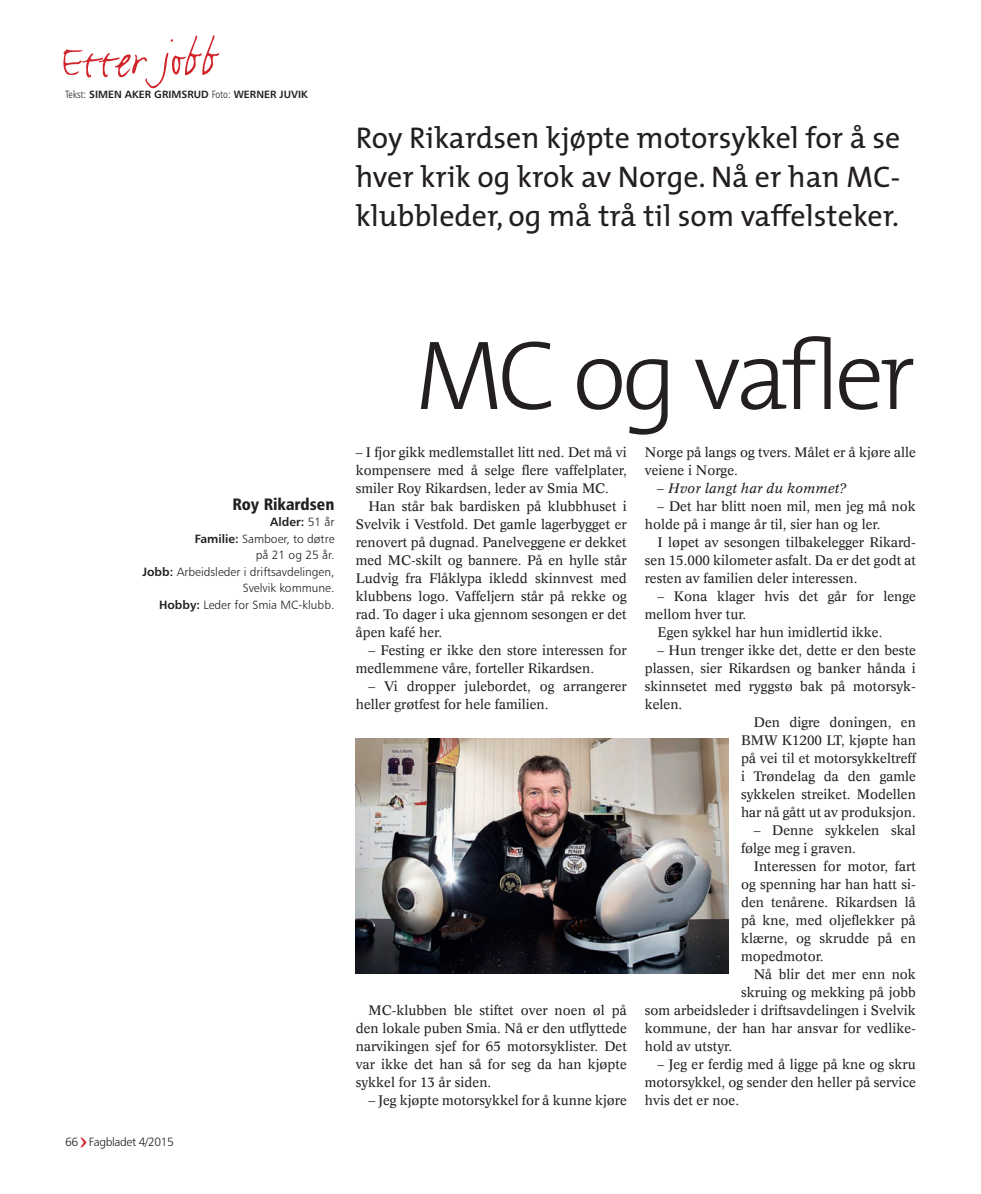
<style>
.page{position:relative;width:981px;height:1194px;background:#fff}
.page>*{position:absolute;margin:0;border:0;box-sizing:border-box;transform-origin:0 0}
.t1{font:300 99px "The Mix";letter-spacing:-.06em;color:#231f20}
.t2{font:51.15px "FF Justlefthand";color:#d1232a}
.t3{font:30px/39px "The Mix";color:#231f20;text-align:justify}
.t4{font:16.5px "Humanist 777 BT Black Condensed B";color:#231f20}
.t5{font:13.5px/18px "Concorde";color:#231f20;text-align:justify}
.t6{font:italic 13.5px "Concorde";color:#231f20}
.t7{font:12px/16.5px "Humanist 777 BT Light B";color:#231f20;text-align:right}
.t8{font:12px "Humanist 777 BT Light B";letter-spacing:-.03em;color:#231f20}
.t9{font:12px "Humanist 777 BT Bold B";color:#231f20}
.t10{font:10.5px "Humanist 777 BT Bold B";color:#231f20}
.s1{font-family:"Humanist 777 BT Light Condensed B"}
.s2{font-family:"Humanist 777 BT Light B"}
.s3{font-family:"Humanist 777 BT Bold B"}
.s4{font-family:"Fagbladet Pil";color:#d1232a}
</style>
<div class="page">
<img style="left:356px;top:738px;width:372px;height:235px">
<h2 class="t2" style="left:61px;top:30px;width:158px;rotate:-1deg">Etter jobb</h2>
<p class="t10" style="left:65px;top:88px;width:244px"><span class="s1">Tekst:</span> SIMEN AKER GRIMSRUD <span class="s1">Foto:</span> WERNER JUVIK</p>
<h3 class="t3" style="left:356px;top:119px;width:546px">Roy Rikardsen kjøpte motorsykkel for å se hver krik og krok av Norge. Nå er han MC&shy;klubbleder, og må trå til som vaffelsteker.</h3>
<p class="t4" style="left:232px;top:493px;width:103px">Roy Rikardsen</p>
<p class="t9" style="left:270px;top:514px;width:66px">Alder: <span class="s2">51 år</span></p>
<p class="t7" style="left:142px;top:530px;width:194px"><span class="s3">Familie:</span> Samboer, to døtre<br>på 21 og 25 år.<br><span class="s3">Jobb:</span> Arbeidsleder i driftsavdelingen,<br>Svelvik kommune.<br><span class="s3">Hobby:</span> Leder for Smia MC-klubb.</p>
<p class="t8" style="left:65px;top:1134px;width:110px">66 <span class="s4">&lt;</span> Fagbladet 4/2015</p>
<h1 class="t1" style="left:415px;top:312px;width:502px">MC og vafler</h1>
<p class="t5" style="left:356px;top:443px;width:272px">– I fjor gikk medlemstallet litt ned. Det må vi kompensere med å selge flere vaffelplater, smiler Roy Rikardsen, leder av Smia MC.</p>
<p class="t5" style="left:356px;top:497px;width:272px;text-indent:13px">Han står bak bardisken på klubbhuset i Svelvik i Vestfold. Det gamle lagerbygget er renovert på dugnad. Panelveggene er dekket med MC-skilt og bannere. På en hylle står Ludvig fra Flåklypa ikledd skinnvest med klubbens logo. Vaffeljern står på rekke og rad. To dager i uka gjennom sesongen er det åpen kafé her.</p>
<p class="t5" style="left:356px;top:640px;width:272px;text-indent:13px">– Festing er ikke den store interessen for medlemmene våre, forteller Rikardsen.</p>
<p class="t5" style="left:356px;top:676px;width:272px;text-indent:13px">– Vi dropper julebordet, og arrangerer heller grøtfest for hele familien.</p>
<p class="t5" style="left:356px;top:1000px;width:272px;text-indent:13px">MC-klubben ble stiftet over noen øl på den lokale puben Smia. Nå er den utflyttede narvikingen sjef for 65 motorsyklister. Det var ikke det han så for seg da han kjøpte sykkel for 13 år siden.</p>
<p class="t5" style="left:368px;top:1090px;width:260px">– Jeg kjøpte motorsykkel for å kunne kjøre</p>
<p class="t5" style="left:644px;top:442px;width:272px">Norge på langs og tvers. Målet er å kjøre alle veiene i Norge.</p>
<p class="t6" style="left:657px;top:479px;width:191px">– Hvor langt har du kommet?</p>
<p class="t5" style="left:644px;top:496px;width:272px;text-indent:13px">– Det har blitt noen mil, men jeg må nok holde på i mange år til, sier han og ler.</p>
<p class="t5" style="left:644px;top:532px;width:272px;text-indent:13px">I løpet av sesongen tilbakelegger Rikard&shy;sen 15.000 kilometer asfalt. Da er det godt at resten av familien deler interessen.</p>
<p class="t5" style="left:657px;top:586px;width:260px">– Kona klager hvis det går for lenge</p>
<p class="t5" style="left:644px;top:604px;width:103px">mellom hver tur.</p>
<p class="t5" style="left:657px;top:622px;width:226px">Egen sykkel har hun imidlertid ikke.</p>
<p class="t5" style="left:657px;top:640px;width:260px">– Hun trenger ikke det, dette er den beste</p>
<p class="t5" style="left:644px;top:658px;width:272px">plassen, sier Rikardsen og banker hånda i</p>
<p class="t5" style="left:644px;top:676px;width:272px">skinnsetet med ryggstø bak på motorsyk-</p>
<p class="t5" style="left:644px;top:694px;width:39px">kelen.</p>
<p class="t5" style="left:753px;top:712px;width:164px">Den digre doningen, en</p>
<p class="t5" style="left:741px;top:730px;width:176px">BMW K1200 LT, kjøpte han</p>
<p class="t5" style="left:741px;top:748px;width:176px">på vei til et motorsykkeltreff</p>
<p class="t5" style="left:741px;top:766px;width:176px">i Trøndelag da den gamle</p>
<p class="t5" style="left:741px;top:784px;width:176px">sykkelen streiket. Modellen</p>
<p class="t5" style="left:741px;top:802px;width:176px">har nå gått ut av produksjon.</p>
<p class="t5" style="left:741px;top:820px;width:176px;text-indent:13px">– Denne sykkelen skal følge meg i graven.</p>
<p class="t5" style="left:741px;top:856px;width:176px;text-indent:13px">Interessen for motor, fart og spenning har han hatt si&shy;den tenårene. Rikardsen lå på kne, med oljeflekker på klærne, og skrudde på en mopedmotor.</p>
<p class="t5" style="left:753px;top:964px;width:164px">Nå blir det mer enn nok</p>
<p class="t5" style="left:741px;top:982px;width:176px">skruing og mekking på jobb</p>
<p class="t5" style="left:644px;top:1000px;width:272px">som arbeidsleder i driftsav delingen i Svelvik</p>
<p class="t5" style="left:644px;top:1018px;width:272px">kommune, der han har ansvar for vedlike-</p>
<p class="t5" style="left:644px;top:1036px;width:89px">hold av utstyr.</p>
<p class="t5" style="left:644px;top:1054px;width:272px;text-indent:13px">– Jeg er ferdig med å ligge på kne og skru motorsykkel, og sender den heller på service hvis det er noe.</p>
</div>
